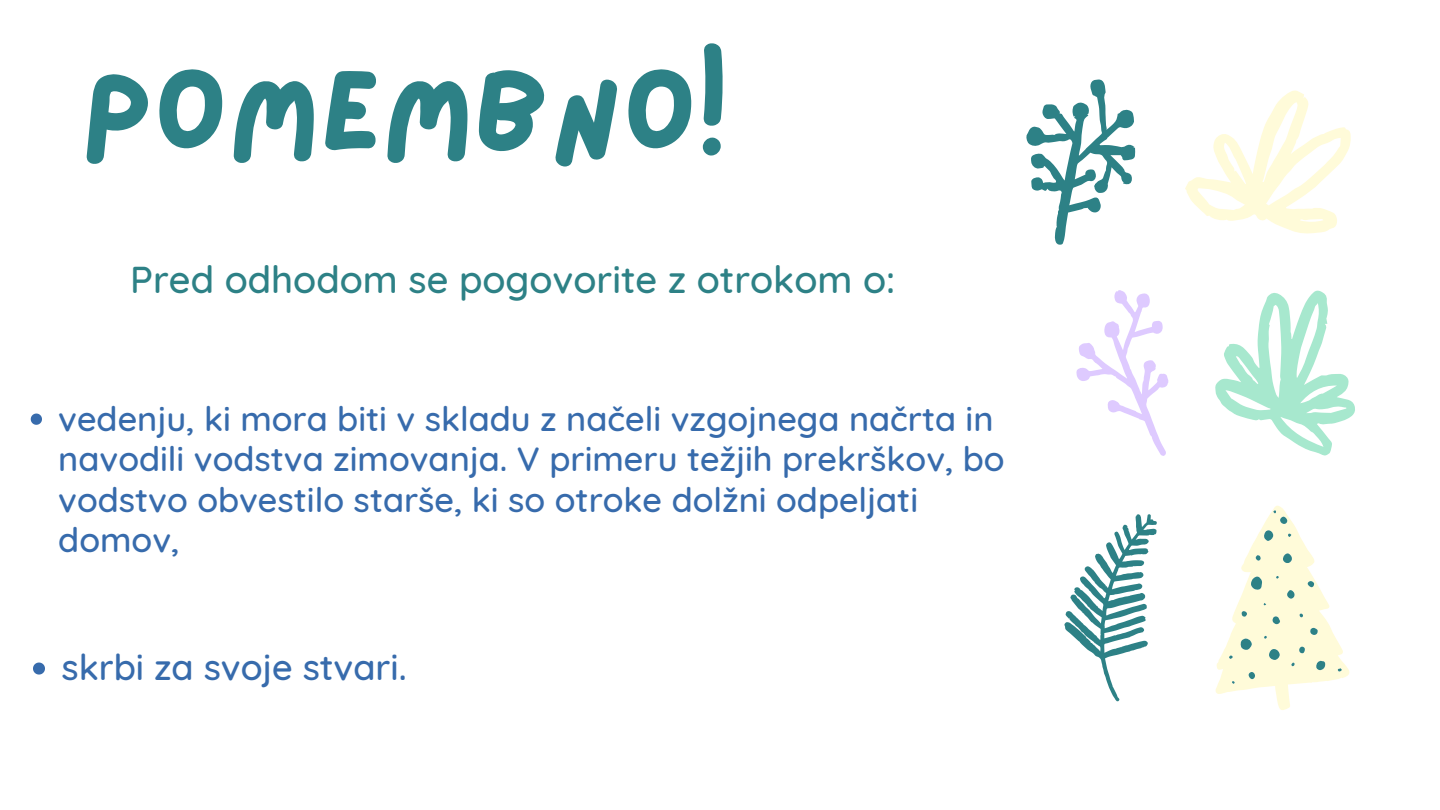
<style>
.page{position:relative;width:1440px;height:810px;background:#fff}
.page>*{position:absolute;margin:0;border:0;box-sizing:border-box;transform-origin:0 0}
.t1{font:114.7px "Lazydog";color:#2d8186}
.t2{font:500 38.2px "Quicksand";color:#2d8186}
.t3{font:500 36.2px "Quicksand";color:#376bac}
.t4{font:500 34.3px/40.5px "Quicksand";color:#376bac}
</style>
<div class="page">
<svg style="left:1215px;top:505px;width:135px;height:205px"></svg>
<svg style="left:1064px;top:514px;width:93px;height:187px"></svg>
<svg style="left:1076px;top:290px;width:92px;height:166px"></svg>
<svg style="left:1215px;top:290px;width:140px;height:166px"></svg>
<svg style="left:1185px;top:90px;width:166px;height:144px"></svg>
<svg style="left:1026px;top:79px;width:109px;height:166px"></svg>
<svg style="left:31px;top:414px;width:11px;height:11px"></svg>
<svg style="left:33px;top:663px;width:12px;height:12px"></svg>
<p class="t1" style="left:81px;top:58px;width:649px">POMEMBNO!</p>
<p class="t2" style="left:130px;top:255px;width:766px">Pred odhodom se pogovorite z otrokom o:</p>
<p class="t4" style="left:58px;top:398px;width:948px">vedenju, ki mora biti v skladu z načeli vzgojnega načrta in navodili vodstva zimovanja. V primeru težjih prekrškov, bo vodstvo obvestilo starše, ki so otroke dolžni odpeljati domov,</p>
<p class="t3" style="left:61px;top:644px;width:347px">skrbi za svoje stvari.</p>
</div>
